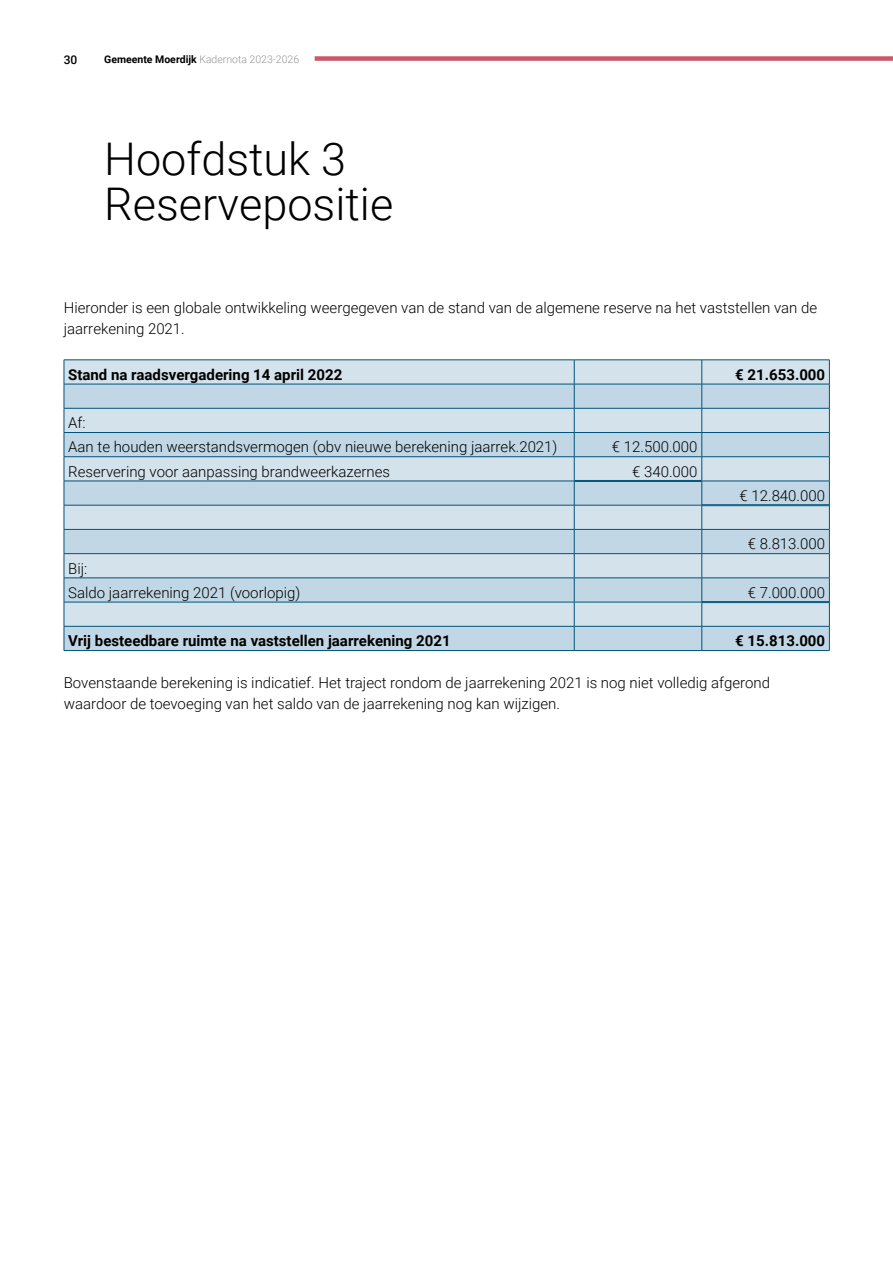
<style>
.page{position:relative;width:893px;height:1263px;background:#fff}
.page>*{position:absolute;margin:0;border:0;box-sizing:border-box;transform-origin:0 0}
.Heading_1{font:300 45px "Roboto";color:#000}
.Body_Text{font:300 15px/21px "Roboto";color:#000}
.Body_Text-2{font:700 15px "Roboto";color:#000}
.t1{font:500 12px "Roboto";color:#000}
.t2{font:300 10.5px "Roboto";color:#939598}
.s1{font-weight:700;color:#000}
</style>
<div class="page">
<div style="left:65px;top:361px;width:764px;height:23px;background:#d4e2ec"></div>
<svg style="left:65px;top:385px;width:764px;height:265px;background:#c8dae7"></svg>
<hr style="left:64px;top:360px;width:510px;height:1px;background:#005379">
<hr style="left:574px;top:360px;width:128px;height:1px;background:#005379">
<hr style="left:702px;top:360px;width:128px;height:1px;background:#005379">
<hr style="left:64px;top:384px;width:510px;height:1px;background:#005379">
<hr style="left:574px;top:384px;width:128px;height:1px;background:#005379">
<hr style="left:702px;top:384px;width:128px;height:1px;background:#005379">
<hr style="left:64px;top:408px;width:510px;height:1px;background:#005379">
<hr style="left:574px;top:408px;width:128px;height:1px;background:#005379">
<hr style="left:702px;top:408px;width:128px;height:1px;background:#005379">
<hr style="left:64px;top:432px;width:510px;height:1px;background:#005379">
<hr style="left:574px;top:432px;width:128px;height:1px;background:#005379">
<hr style="left:702px;top:432px;width:128px;height:1px;background:#005379">
<hr style="left:64px;top:456px;width:510px;height:1px;background:#005379">
<hr style="left:574px;top:456px;width:128px;height:1px;background:#005379">
<hr style="left:702px;top:456px;width:128px;height:1px;background:#005379">
<hr style="left:64px;top:481px;width:510px;height:1px;background:#005379">
<hr style="left:702px;top:481px;width:128px;height:1px;background:#005379">
<hr style="left:64px;top:505px;width:510px;height:1px;background:#005379">
<hr style="left:574px;top:505px;width:128px;height:1px;background:#005379">
<hr style="left:64px;top:529px;width:510px;height:1px;background:#005379">
<hr style="left:574px;top:529px;width:128px;height:1px;background:#005379">
<hr style="left:702px;top:529px;width:128px;height:1px;background:#005379">
<hr style="left:64px;top:553px;width:510px;height:1px;background:#005379">
<hr style="left:574px;top:553px;width:128px;height:1px;background:#005379">
<hr style="left:702px;top:553px;width:128px;height:1px;background:#005379">
<hr style="left:64px;top:578px;width:510px;height:1px;background:#005379">
<hr style="left:574px;top:578px;width:128px;height:1px;background:#005379">
<hr style="left:702px;top:578px;width:128px;height:1px;background:#005379">
<hr style="left:64px;top:602px;width:510px;height:1px;background:#005379">
<hr style="left:574px;top:602px;width:128px;height:1px;background:#005379">
<hr style="left:64px;top:626px;width:510px;height:1px;background:#005379">
<svg style="left:64px;top:360px;width:1px;height:290px"></svg>
<hr style="left:574px;top:626px;width:128px;height:1px;background:#005379">
<svg style="left:574px;top:360px;width:1px;height:290px"></svg>
<hr style="left:702px;top:626px;width:128px;height:1px;background:#005379">
<svg style="left:702px;top:360px;width:1px;height:290px"></svg>
<svg style="left:829px;top:360px;width:1px;height:290px"></svg>
<hr style="left:64px;top:650px;width:510px;height:1px;background:#005379">
<hr style="left:574px;top:650px;width:128px;height:1px;background:#005379">
<hr style="left:702px;top:650px;width:128px;height:1px;background:#005379">
<hr style="left:574px;top:480px;width:128px;height:1px;background:#005379">
<hr style="left:574px;top:481px;width:128px;height:1px;background:#005379">
<hr style="left:702px;top:504px;width:127px;height:1px;background:#005379">
<hr style="left:702px;top:505px;width:127px;height:1px;background:#005379">
<hr style="left:702px;top:601px;width:127px;height:1px;background:#005379">
<hr style="left:702px;top:602px;width:127px;height:1px;background:#005379">
<div style="left:315px;top:56px;width:578px;height:5px;background:#ca5868"></div>
<p class="t1" style="left:64px;top:51px;width:15px">30</p>
<p class="t2" style="left:104px;top:52px;width:196px"><span class="s1">Gemeente Moerdijk</span> Kadernota 2023-2026</p>
<h1 class="Heading_1" style="left:104px;top:127px;width:244px">Hoofdstuk 3</h1>
<h1 class="Heading_1" style="left:104px;top:172px;width:291px">Reservepositie</h1>
<p class="Body_Text" style="left:64px;top:297px;width:755px">Hieronder is een globale ontwikkeling weergegeven van de stand van de algemene reserve na het vaststellen van de jaarrekening 2021.</p>
<p class="Body_Text-2" style="left:68px;top:364px;width:276px">Stand na raadsvergadering 14 april 2022</p>
<p class="Body_Text-2" style="left:735px;top:364px;width:91px">€ 21.653.000</p>
<p class="Body_Text" style="left:68px;top:412px;width:19px">Af:</p>
<p class="Body_Text" style="left:68px;top:436px;width:491px">Aan te houden weerstandsvermogen (obv nieuwe berekening jaarrek.2021)</p>
<p class="Body_Text" style="left:612px;top:436px;width:87px">€ 12.500.000</p>
<p class="Body_Text" style="left:68px;top:460px;width:323px">Reservering voor aanpassing brandweerkazernes</p>
<p class="Body_Text" style="left:632px;top:460px;width:67px">€ 340.000</p>
<p class="Body_Text" style="left:739px;top:484px;width:87px">€ 12.840.000</p>
<p class="Body_Text" style="left:748px;top:533px;width:79px">€ 8.813.000</p>
<p class="Body_Text" style="left:68px;top:557px;width:21px">Bij:</p>
<p class="Body_Text" style="left:68px;top:581px;width:234px">Saldo jaarrekening 2021 (voorlopig)</p>
<p class="Body_Text" style="left:748px;top:581px;width:79px">€ 7.000.000</p>
<p class="Body_Text-2" style="left:68px;top:630px;width:384px">Vrij besteedbare ruimte na vaststellen jaarrekening 2021</p>
<p class="Body_Text-2" style="left:735px;top:630px;width:91px">€ 15.813.000</p>
<p class="Body_Text" style="left:64px;top:672px;width:708px">Bovenstaande berekening is indicatief. Het traject rondom de jaarrekening 2021 is nog niet volledig afgerond waardoor de toevoeging van het saldo van de jaarrekening nog kan wijzigen.</p>
</div>
